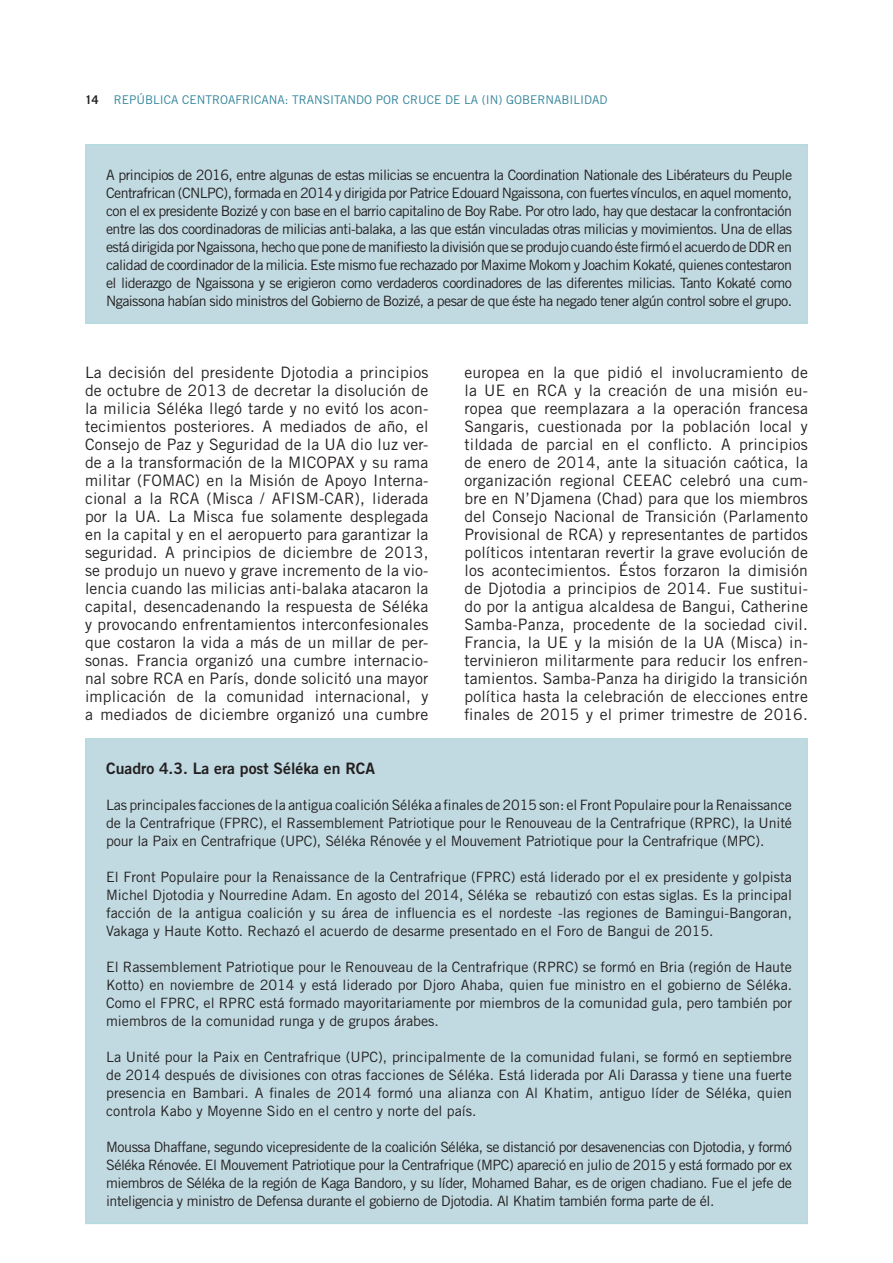
<style>
.page{position:relative;width:893px;height:1263px;background:#fff}
.page>*{position:absolute;margin:0;border:0;box-sizing:border-box;transform-origin:0 0}
.t1{font:15.75px/18px "Trade Gothic LT Std";letter-spacing:.01em;color:#231f20;text-align:justify}
.t2{font:15.75px "Trade Gothic LT Std Bd 2";color:#231f20}
.t3{font:14.25px/18px "Trade Gothic LT Std";letter-spacing:-.005em;color:#231f20;text-align:justify}
.t4{font:12px "Trade Gothic LT Std";color:#31849b}
.t5{font:700 12px "Trade Gothic LT Std";color:#231f20}
</style>
<div class="page">
<div style="left:85px;top:144px;width:723px;height:180px;background:#c1dae1"></div>
<div style="left:85px;top:738px;width:723px;height:486px;background:#c1dae1"></div>
<p class="t5" style="left:85px;top:92px;width:15px">14</p>
<p class="t4" style="left:114px;top:92px;width:495px">REPÚBLICA CENTROAFRICANA: TRANSITANDO POR CRUCE DE LA (IN) GOBERNABILIDAD</p>
<p class="t3" style="left:106px;top:166px;width:688px">A principios de 2016, entre algunas de estas milicias se encuentra la Coordination Nationale des Libérateurs du Peuple Centrafrican (CNLPC), formada en 2014 y dirigida por Patrice Edouard Ngaissona, con fuertes vínculos, en aquel momento, con el ex presidente Bozizé y con base en el barrio capitalino de Boy Rabe. Por otro lado, hay que destacar la confrontación entre las dos coordinadoras de milicias anti-balaka, a las que están vinculadas otras milicias y movimientos. Una de ellas está dirigida por Ngaissona, hecho que pone de manifiesto la división que se produjo cuando éste firmó el acuerdo de DDR en calidad de coordinador de la milicia. Este mismo fue rechazado por Maxime Mokom y Joachim Kokaté, quienes contestaron el liderazgo de Ngaissona y se erigieron como verdaderos coordinadores de las diferentes milicias. Tanto Kokaté como Ngaissona habían sido ministros del Gobierno de Bozizé, a pesar de que éste ha negado tener algún control sobre el grupo.</p>
<p class="t1" style="left:85px;top:363px;width:345px">La decisión del presidente Djotodia a principios de octubre de 2013 de decretar la disolución de la milicia Séléka llegó tarde y no evitó los acon&shy;tecimientos posteriores. A mediados de año, el Consejo de Paz y Seguridad de la UA dio luz ver&shy;de a la transformación de la MICOPAX y su rama militar (FOMAC) en la Misión de Apoyo Interna&shy;cional a la RCA (Misca / AFISM-CAR), liderada por la UA. La Misca fue solamente desplegada en la capital y en el aeropuerto para garantizar la seguridad. A principios de diciembre de 2013, se produjo un nuevo y grave incremento de la vio&shy;lencia cuando las milicias anti-balaka atacaron la capital, desencadenando la respuesta de Séléka y provocando enfrentamientos interconfesionales que costaron la vida a más de un millar de per&shy;sonas. Francia organizó una cumbre internacio&shy;nal sobre RCA en París, donde solicitó una mayor implicación de la comunidad internacional, y a mediados de diciembre organizó una cumbre</p>
<p class="t1" style="left:464px;top:363px;width:345px">europea en la que pidió el involucramiento de la UE en RCA y la creación de una misión eu&shy;ropea que reemplazara a la operación francesa Sangaris, cuestionada por la población local y tildada de parcial en el conflicto. A principios de enero de 2014, ante la situación caótica, la organización regional CEEAC celebró una cum&shy;bre en N’Djamena (Chad) para que los miembros del Consejo Nacional de Transición (Parlamento Provisional de RCA) y representantes de partidos políticos intentaran revertir la grave evolución de los acontecimientos. Éstos forzaron la dimisión de Djotodia a principios de 2014. Fue sustitui&shy;do por la antigua alcaldesa de Bangui, Catherine Samba-Panza, procedente de la sociedad civil.<br>Francia, la UE y la misión de la UA (Misca) in&shy;tervinieron militarmente para reducir los enfren&shy;tamientos. Samba-Panza ha dirigido la transición política hasta la celebración de elecciones entre finales de 2015 y el primer trimestre de 2016.</p>
<p class="t2" style="left:106px;top:759px;width:270px">Cuadro 4.3. La era post Séléka en RCA</p>
<p class="t3" style="left:106px;top:796px;width:687px">Las principales facciones de la antigua coalición Séléka a finales de 2015 son: el Front Populaire pour la Renaissance de la Centrafrique (FPRC), el Rassemblement Patriotique pour le Renouveau de la Centrafrique (RPRC), la Unité pour la Paix en Centrafrique (UPC), Séléka Rénovée y el Mouvement Patriotique pour la Centrafrique (MPC).</p>
<p class="t3" style="left:106px;top:868px;width:687px">El Front Populaire pour la Renaissance de la Centrafrique (FPRC) está liderado por el ex presidente y golpista Michel Djotodia y Nourredine Adam. En agosto del 2014, Séléka se rebautizó con estas siglas. Es la principal facción de la antigua coalición y su área de influencia es el nordeste -las regiones de Bamingui-Bangoran, Vakaga y Haute Kotto. Rechazó el acuerdo de desarme presentado en el Foro de Bangui de 2015.</p>
<p class="t3" style="left:106px;top:958px;width:687px">El Rassemblement Patriotique pour le Renouveau de la Centrafrique (RPRC) se formó en Bria (región de Haute Kotto) en noviembre de 2014 y está liderado por Djoro Ahaba, quien fue ministro en el gobierno de Séléka.<br>Como el FPRC, el RPRC está formado mayoritariamente por miembros de la comunidad gula, pero también por miembros de la comunidad runga y de grupos árabes.</p>
<p class="t3" style="left:106px;top:1048px;width:687px">La Unité pour la Paix en Centrafrique (UPC), principalmente de la comunidad fulani, se formó en septiembre de 2014 después de divisiones con otras facciones de Séléka. Está liderada por Ali Darassa y tiene una fuerte presencia en Bambari. A finales de 2014 formó una alianza con Al Khatim, antiguo líder de Séléka, quien controla Kabo y Moyenne Sido en el centro y norte del país.</p>
<p class="t3" style="left:106px;top:1138px;width:687px">Moussa Dhaffane, segundo vicepresidente de la coalición Séléka, se distanció por desavenencias con Djotodia, y formó Séléka Rénovée. El Mouvement Patriotique pour la Centrafrique (MPC) apareció en julio de 2015 y está formado por ex miembros de Séléka de la región de Kaga Bandoro, y su líder, Mohamed Bahar, es de origen chadiano. Fue el jefe de inteligencia y ministro de Defensa durante el gobierno de Djotodia. Al Khatim también forma parte de él.</p>
</div>
